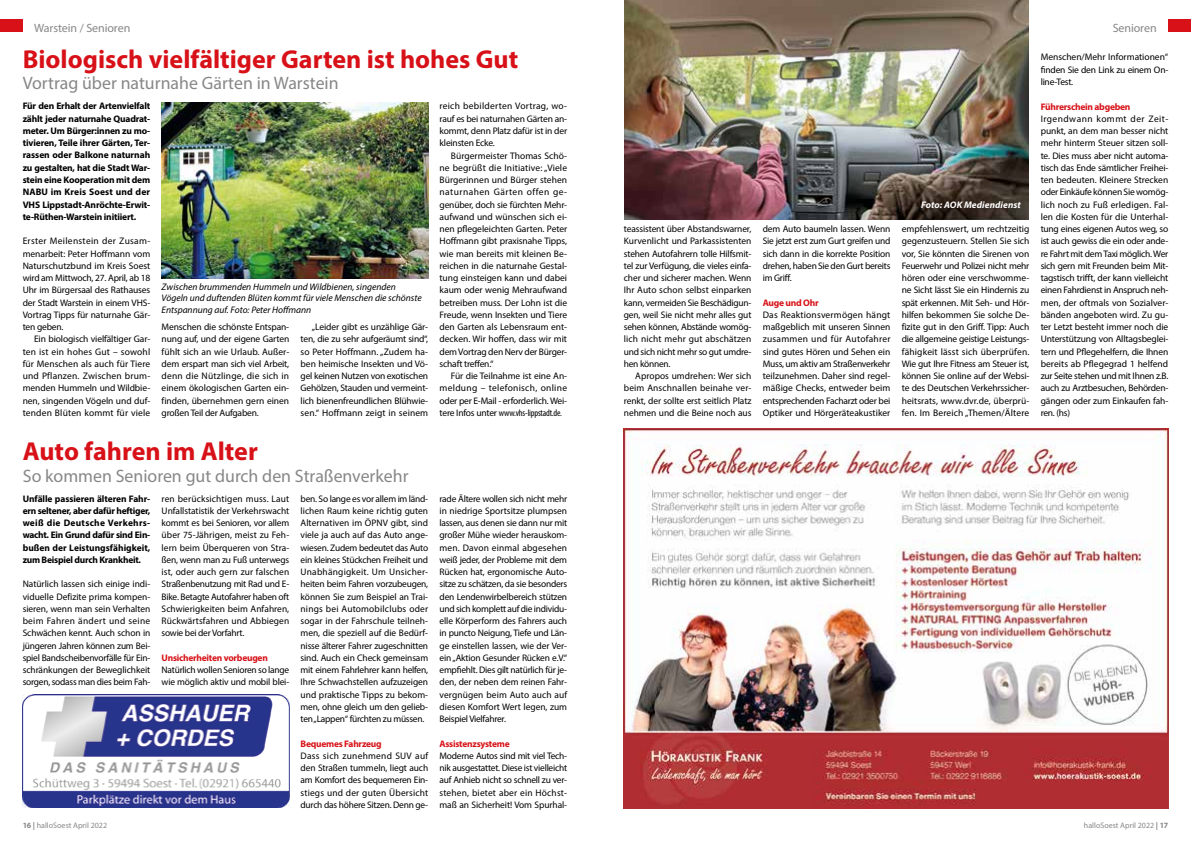
<style>
.page{position:relative;width:1191px;height:842px;background:#fff}
.page>*{position:absolute;margin:0;border:0;box-sizing:border-box;transform-origin:0 0}
.t1{font:700 26px "Myriad Pro";color:#d71117}
.t2{font:18px "Myriad Pro";color:#878787}
.t3{font:12px "Myriad Pro";letter-spacing:-.005em;color:#878787}
.t4{font:9.5px/12.3px "Myriad Pro";letter-spacing:-.015em;color:#000;text-align:justify}
.t5{font:700 9.5px/12.3px "Myriad Pro";letter-spacing:-.02em;color:#000;text-align:justify}
.t6{font:italic 9.5px/11.4px "Myriad Pro";color:#000}
.t7{font:700 9.5px "Myriad Pro";letter-spacing:-.025em;color:#d71117}
.t8{font:italic 700 9.5px "Myriad Pro";letter-spacing:.01em;color:#fff}
.t9{font:8px "Myriad Pro";color:#878787}
.s1{font-stretch:condensed}
.s2{font-weight:700}
</style>
<div class="page">
<div style="left:0;top:19px;width:23px;height:13px;background:#d71117"></div>
<div style="left:1168px;top:19px;width:23px;height:13px;background:#d71117"></div>
<img style="left:23px;top:695px;width:266px;height:113px">
<img style="left:624px;top:0;width:405px;height:220px">
<img style="left:624px;top:428px;width:544px;height:380px">
<img style="left:162px;top:103px;width:266px;height:176px">
<p class="t3" style="left:34px;top:20px;width:98px">Warstein / Senioren</p>
<p class="t3" style="left:1112px;top:20px;width:45px">Senioren</p>
<h1 class="t1" style="left:23px;top:42px;width:497px">Biologisch vielfältiger Garten ist hohes Gut</h1>
<h2 class="t2" style="left:23px;top:72px;width:317px">Vortrag über naturnahe Gärten in Warstein</h2>
<p class="t5" style="left:23px;top:100px;width:129px">Für den Erhalt der Artenvielfalt zählt jeder naturnahe Quadrat&shy;meter. Um Bürger:innen zu mo&shy;tivieren, Teile ihrer Gärten, Ter&shy;rassen oder Balkone naturnah zu gestalten, hat die Stadt War&shy;stein eine Kooperation mit dem NABU im Kreis Soest und der VHS Lippstadt-Anröchte-Erwit&shy;te-Rüthen-Warstein initiiert.</p>
<p class="t4" style="left:23px;top:235px;width:129px">Erster Meilenstein der Zusam&shy;menarbeit: Peter Hoffmann vom Naturschutzbund im Kreis Soest wird am Mittwoch, 27. April, ab 18<br>Uhr im Bürgersaal des Rathauses der Stadt Warstein in einem VHS-Vortrag Tipps für naturnahe Gär&shy;ten geben.</p>
<p class="t4" style="left:23px;top:333px;width:129px;text-indent:11px">Ein biologisch vielfältiger Gar&shy;ten ist ein hohes Gut – sowohl für Menschen als auch für Tiere und Pflanzen. Zwischen brum&shy;menden Hummeln und Wildbie&shy;nen, singenden Vögeln und duf&shy;tenden Blüten kommt für viele</p>
<p class="t6" style="left:162px;top:281px;width:261px">Zwischen brummenden Hummeln und Wildbienen, singenden<br>Vögeln und duftenden Blüten kommt für viele Menschen die schönste<br>Entspannung auf. Foto: Peter Hoffmann</p>
<p class="t4" style="left:162px;top:321px;width:129px">Menschen die schönste Entspan&shy;nung auf, und der eigene Garten fühlt sich an wie Urlaub. Außer&shy;dem erspart man sich viel Arbeit, denn die Nützlinge, die sich in einem ökologischen Garten ein&shy;finden, übernehmen gern einen großen Teil der Aufgaben.</p>
<p class="t4" style="left:300px;top:321px;width:129px;text-indent:11px">„Leider gibt es unzählige Gär&shy;ten, die zu sehr aufgeräumt sind“, so Peter Hoffmann. „Zudem ha&shy;ben heimische Insekten und Vö&shy;gel keinen Nutzen von exotischen Gehölzen, Stauden und vermeint&shy;lich bienenfreundlichen Blühwie&shy;sen.“ Hoffmann zeigt in seinem</p>
<h1 class="t1" style="left:23px;top:435px;width:237px">Auto fahren im Alter</h1>
<h2 class="t2" style="left:23px;top:465px;width:387px">So kommen Senioren gut durch den Straßenverkehr</h2>
<p class="t4" style="left:162px;top:492px;width:129px">ren berücksichtigen muss. Laut Unfallstatistik der Verkehrswacht kommt es bei Senioren, vor allem über 75-Jährigen, meist zu Feh&shy;lern beim Überqueren von Stra&shy;ßen, wenn man zu Fuß unterwegs ist, oder auch gern zur falschen Straßenbenutzung mit Rad und E-Bike. Betagte Autofahrer haben oft Schwierigkeiten beim Anfahren, Rückwärtsfahren und Abbiegen sowie bei der Vorfahrt.</p>
<p class="t7" style="left:162px;top:651px;width:108px">Unsicherheiten vorbeugen</p>
<p class="t4" style="left:162px;top:664px;width:129px">Natürlich wollen Senioren so lange wie möglich aktiv und mobil blei-</p>
<p class="t5" style="left:23px;top:492px;width:129px">Unfälle passieren älteren Fahr&shy;ern seltener, aber dafür heftiger, weiß die Deutsche Verkehrs&shy;wacht. Ein Grund dafür sind Ein&shy;bußen der Leistungsfähigkeit, zum Beispiel durch Krankheit.</p>
<p class="t4" style="left:23px;top:578px;width:129px">Natürlich lassen sich einige indi&shy;viduelle Defizite prima kompen&shy;sieren, wenn man sein Verhalten beim Fahren ändert und seine Schwächen kennt. Auch schon in jüngeren Jahren können zum Bei&shy;spiel Bandscheibenvorfälle für Ein&shy;schränkungen der Beweglichkeit sorgen, sodass man dies beim Fah-</p>
<p class="t4" style="left:300px;top:492px;width:129px">ben. So lange es vor allem im länd&shy;lichen Raum keine richtig guten Alternativen im ÖPNV gibt, sind viele ja auch auf das Auto ange&shy;wiesen. Zudem bedeutet das Auto ein kleines Stückchen Freiheit und Unabhängigkeit. Um Unsicher&shy;heiten beim Fahren vorzubeugen, können Sie zum Beispiel an Trai&shy;nings bei Automobilclubs oder sogar in der Fahrschule teilneh&shy;men, die speziell auf die Bedürf&shy;nisse älterer Fahrer zugeschnitten sind. Auch ein Check gemeinsam mit einem Fahrlehrer kann helfen, Ihre Schwachstellen aufzuzeigen und praktische Tipps zu bekom&shy;men, ohne gleich um den gelieb&shy;ten „Lappen“ fürchten zu müssen.</p>
<p class="t7" style="left:300px;top:737px;width:83px">Bequemes Fahrzeug</p>
<p class="t4" style="left:300px;top:749px;width:129px">Dass sich zunehmend SUV auf den Straßen tummeln, liegt auch am Komfort des bequemeren Ein&shy;stiegs und der guten Übersicht durch das höhere Sitzen. Denn ge-</p>
<p class="t4" style="left:439px;top:100px;width:129px">reich bebilderten Vortrag, wo&shy;rauf es bei naturnahen Gärten an&shy;kommt, denn Platz dafür ist in der kleinsten Ecke.</p>
<p class="t4" style="left:439px;top:149px;width:129px;text-indent:11px">Bürgermeister Thomas Schö&shy;ne begrüßt die Initiative: „Viele Bürgerinnen und Bürger stehen naturnahen Gärten offen ge&shy;genüber, doch sie fürchten Mehr&shy;aufwand und wünschen sich ei&shy;nen pflegeleichten Garten. Peter Hoffmann gibt praxisnahe Tipps, wie man bereits mit kleinen Be&shy;reichen in die naturnahe Gestal&shy;tung einsteigen kann und dabei kaum oder wenig Mehraufwand betreiben muss. Der Lohn ist die Freude, wenn Insekten und Tiere den Garten als Lebensraum ent&shy;decken. Wir hoffen, dass wir mit dem Vortrag den Nerv der Bürger&shy;schaft treffen.“</p>
<p class="t4" style="left:439px;top:370px;width:129px;text-indent:11px">Für die Teilnahme ist eine An&shy;meldung – telefonisch, online oder per E-Mail - erforderlich. Wei&shy;tere Infos unter <span class="s1">www.vhs-lippstadt.de.</span></p>
<p class="t4" style="left:439px;top:492px;width:129px">rade Ältere wollen sich nicht mehr in niedrige Sportsitze plumpsen lassen, aus denen sie dann nur mit großer Mühe wieder herauskom&shy;men. Davon einmal abgesehen weiß jeder, der Probleme mit dem Rücken hat, ergonomische Auto&shy;sitze zu schätzen, da sie besonders den Lendenwirbelbereich stützen und sich komplett auf die individu&shy;elle Körperform des Fahrers auch in puncto Neigung, Tiefe und Län&shy;ge einstellen lassen, wie der Ver&shy;ein „Aktion Gesunder Rücken e.V.“ empfiehlt. Dies gilt natürlich für je&shy;den, der neben dem reinen Fahr&shy;vergnügen beim Auto auch auf diesen Komfort Wert legen, zum Beispiel Vielfahrer.</p>
<p class="t7" style="left:439px;top:737px;width:72px">Assistenzsysteme</p>
<p class="t4" style="left:439px;top:749px;width:129px">Moderne Autos sind mit viel Tech&shy;nik ausgestattet. Diese ist vielleicht auf Anhieb nicht so schnell zu ver&shy;stehen, bietet aber ein Höchst&shy;maß an Sicherheit! Vom Spurhal-</p>
<p class="t4" style="left:624px;top:222px;width:129px">teassistent über Abstandswarner, Kurvenlicht und Parkassistenten stehen Autofahrern tolle Hilfsmit&shy;tel zur Verfügung, die vieles einfa&shy;cher und sicherer machen. Wenn Ihr Auto schon selbst einparken kann, vermeiden Sie Beschädigun&shy;gen, weil Sie nicht mehr alles gut sehen können, Abstände womög&shy;lich nicht mehr gut abschätzen und sich nicht mehr so gut umdre&shy;hen können.</p>
<p class="t4" style="left:624px;top:370px;width:129px;text-indent:11px">Apropos umdrehen: Wer sich beim Anschnallen beinahe ver&shy;renkt, der sollte erst seitlich Platz nehmen und die Beine noch aus</p>
<p class="t4" style="left:763px;top:223px;width:129px">dem Auto baumeln lassen. Wenn Sie jetzt erst zum Gurt greifen und sich dann in die korrekte Position drehen, haben Sie den Gurt bereits im Griff.</p>
<p class="t7" style="left:763px;top:296px;width:58px">Auge und Ohr</p>
<p class="t4" style="left:763px;top:308px;width:129px">Das Reaktionsvermögen hängt maßgeblich mit unseren Sinnen zusammen und für Autofahrer sind gutes Hören und Sehen ein Muss, um aktiv am Straßenverkehr teilzunehmen. Daher sind regel&shy;mäßige Checks, entweder beim entsprechenden Facharzt oder bei Optiker und Hörgeräteakustiker</p>
<p class="t8" style="left:921px;top:198px;width:101px">Foto: AOK Mediendienst</p>
<p class="t4" style="left:901px;top:223px;width:129px">empfehlenswert, um rechtzeitig gegenzusteuern. Stellen Sie sich vor, Sie könnten die Sirenen von Feuerwehr und Polizei nicht mehr hören oder eine verschwomme&shy;ne Sicht lässt Sie ein Hindernis zu spät erkennen. Mit Seh- und Hör&shy;hilfen bekommen Sie solche De&shy;fizite gut in den Griff. Tipp: Auch die allgemeine geistige Leistungs&shy;fähigkeit lässt sich überprüfen.<br>Wie gut Ihre Fitness am Steuer ist, können Sie online auf der Websi&shy;te des Deutschen Verkehrssicher&shy;heitsrats, www.dvr.de, überprü&shy;fen. Im Bereich „Themen/Ältere</p>
<p class="t4" style="left:1040px;top:51px;width:129px">Menschen/Mehr Informationen“ finden Sie den Link zu einem On&shy;line-Test.</p>
<p class="t7" style="left:1040px;top:100px;width:91px">Führerschein abgeben</p>
<p class="t4" style="left:1040px;top:112px;width:129px">Irgendwann kommt der Zeit&shy;punkt, an dem man besser nicht mehr hinterm Steuer sitzen soll&shy;te. Dies muss aber nicht automa&shy;tisch das Ende sämtlicher Freihei&shy;ten bedeuten. Kleinere Strecken oder Einkäufe können Sie womög&shy;lich noch zu Fuß erledigen. Fal&shy;len die Kosten für die Unterhal&shy;tung eines eigenen Autos weg, so ist auch gewiss die ein oder ande&shy;re Fahrt mit dem Taxi möglich. Wer sich gern mit Freunden beim Mit&shy;tagstisch trifft, der kann vielleicht einen Fahrdienst in Anspruch neh&shy;men, der oftmals von Sozialver&shy;bänden angeboten wird. Zu gu&shy;ter Letzt besteht immer noch die Unterstützung von Alltagsbeglei&shy;tern und Pflegehelfern, die Ihnen bereits ab Pflegegrad 1 helfend zur Seite stehen und mit Ihnen z.B. auch zu Arztbesuchen, Behörden&shy;gängen oder zum Einkaufen fah&shy;ren. (hs)</p>
<p class="t9" style="left:23px;top:821px;width:86px"><span class="s2">16 |</span> halloSoest April 2022</p>
<p class="t9" style="left:1084px;top:821px;width:86px">halloSoest April 2022 <span class="s2">| 17</span></p>
</div>
